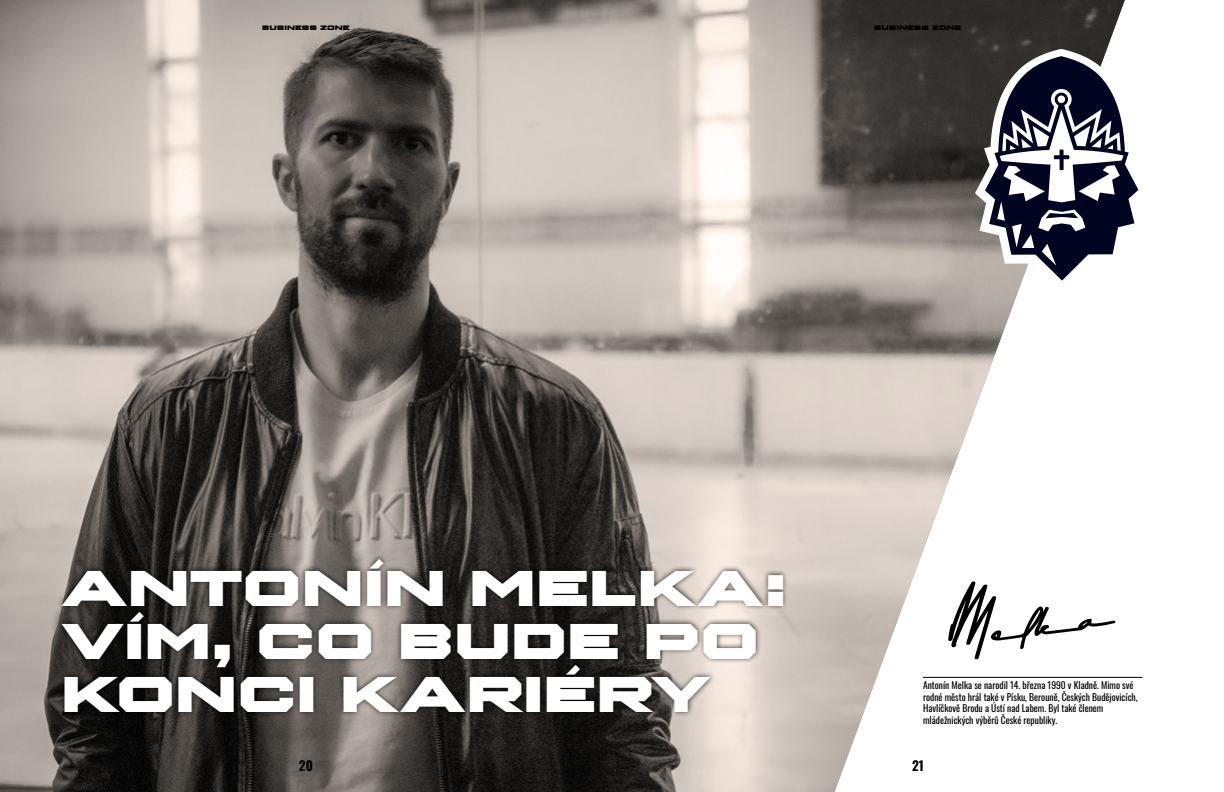
<style>
.page{position:relative;width:1224px;height:792px;background:#fff}
.page>*{position:absolute;margin:0;border:0;box-sizing:border-box;transform-origin:0 0}
.t1{font:99px "Asem Kandis";color:#000}
.t2{font:900 expanded 43.8px/52.6px "Winner Sans";color:#fff}
.t3{font:700 13.2px "Oswald";color:#000}
.t4{font:9.5px/11.4px "Oswald";color:#000}
.t5{font:900 expanded 5.6px "Winner Sans";color:#000}
</style>
<div class="page">
<img style="left:0;top:0;width:1125px;height:792px">
<hr style="left:923px;top:677px;width:220px;height:1px;background:#000">
<div style="left:57px;top:554px;width:731px;height:163px;background:#000;opacity:.75"></div>
<svg style="left:975px;top:49px;width:164px;height:244px"></svg>
<svg style="left:985px;top:56px;width:153px;height:225px"></svg>
<p class="t5" style="left:262px;top:23px;width:89px">BUSINESS ZONE</p>
<p class="t5" style="left:874px;top:23px;width:89px">BUSINESS ZONE</p>
<h2 class="t2" style="left:61px;top:559px;width:728px">ANTONÍN M ELKA:<br>VÍM, CO BUDE PO<br>KONC I KARIÉRY</h2>
<h1 class="t1" style="left:944px;top:575px;width:162px;rotate:-8deg">Melka</h1>
<p class="t4" style="left:923px;top:679px;width:216px">Antonín Melka se narodil 14. března 1990 v Kladně. Mimo své rodné město hrál také v Písku, Berouně, Českých Budějovicích, Havlíčkově Brodu a Ústí nad Labem. Byl také členem mládežnických výběrů České republiky.</p>
<h3 class="t3" style="left:299px;top:758px;width:16px">20</h3>
<h3 class="t3" style="left:912px;top:758px;width:13px">21</h3>
</div>
